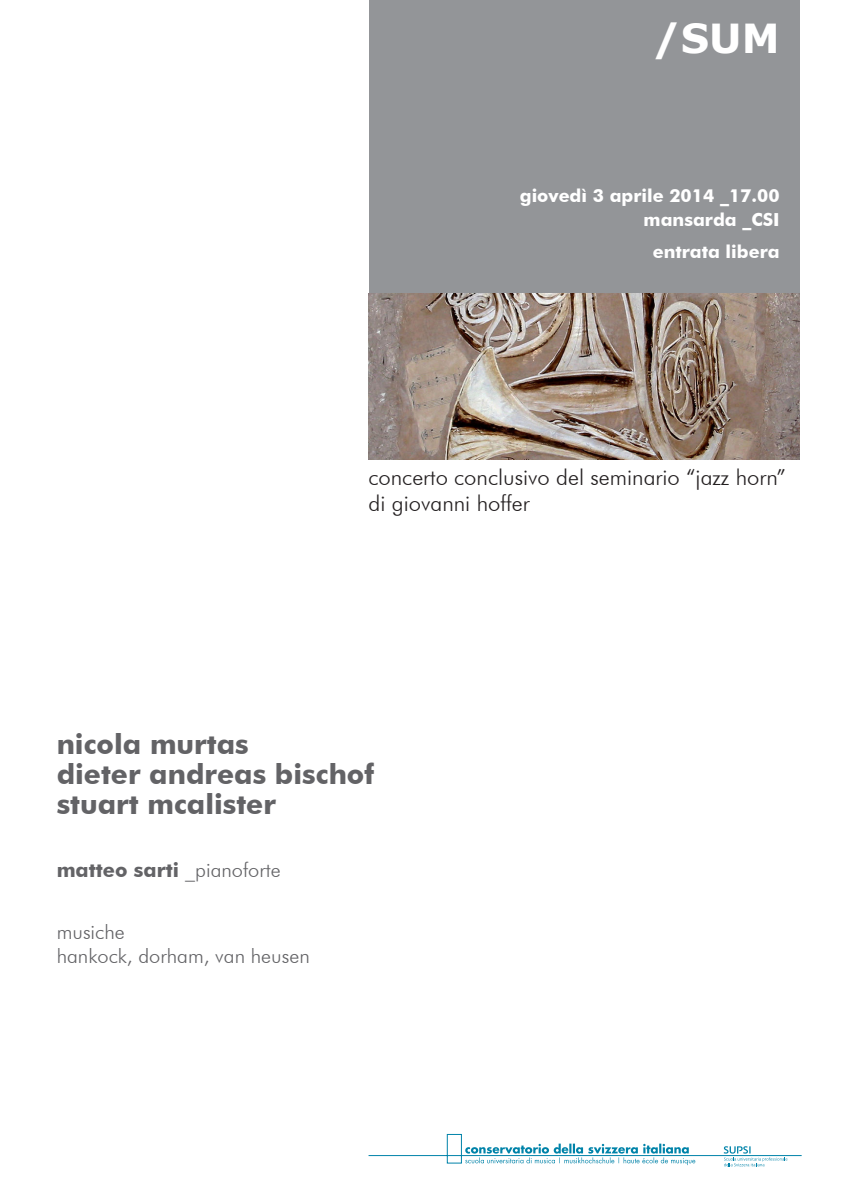
<style>
.page{position:relative;width:842px;height:1191px;background:#fff}
.page>*{position:absolute;margin:0;border:0;box-sizing:border-box;transform-origin:0 0}
.t1{font:700 40px "Verdana";color:#fff}
.t2{font:700 28px/30px "Futura BT";color:#636366}
.t3{font:300 22px/26.4px "Futura BT";color:#231f20}
.t4{font:300 20px/24px "Futura BT";color:#636366}
.t5{font:700 20px "Futura BT";color:#636366}
.t6{font:700 18px/24px "Futura BT";color:#fff;text-align:right}
.s1{font-weight:300}
</style>
<div class="page">
<div style="left:369px;top:0;width:430px;height:295px;background:#939598"></div>
<svg style="left:368px;top:1134px;width:434px;height:32px"></svg>
<img style="left:369px;top:293px;width:430px;height:166px">
<h1 class="t1" style="left:653px;top:10px;width:128px">/SUM</h1>
<p class="t6" style="left:520px;top:184px;width:261px">giovedì 3 aprile 2014 _17.00 mansarda _CSI</p>
<p class="t6" style="left:653px;top:240px;width:128px">entrata libera</p>
<p class="t3" style="left:369px;top:463px;width:419px">concerto conclusivo del seminario “jazz horn” di giovanni hoffer</p>
<p class="t2" style="left:57px;top:728px;width:319px">nicola murtas<br>dieter andreas bischof stuart mcalister</p>
<p class="t5" style="left:57px;top:858px;width:225px">matteo sarti <span class="s1">_pianoforte</span></p>
<p class="t4" style="left:57px;top:919px;width:255px">musiche<br>hankock, dorham, van heusen</p>
</div>
